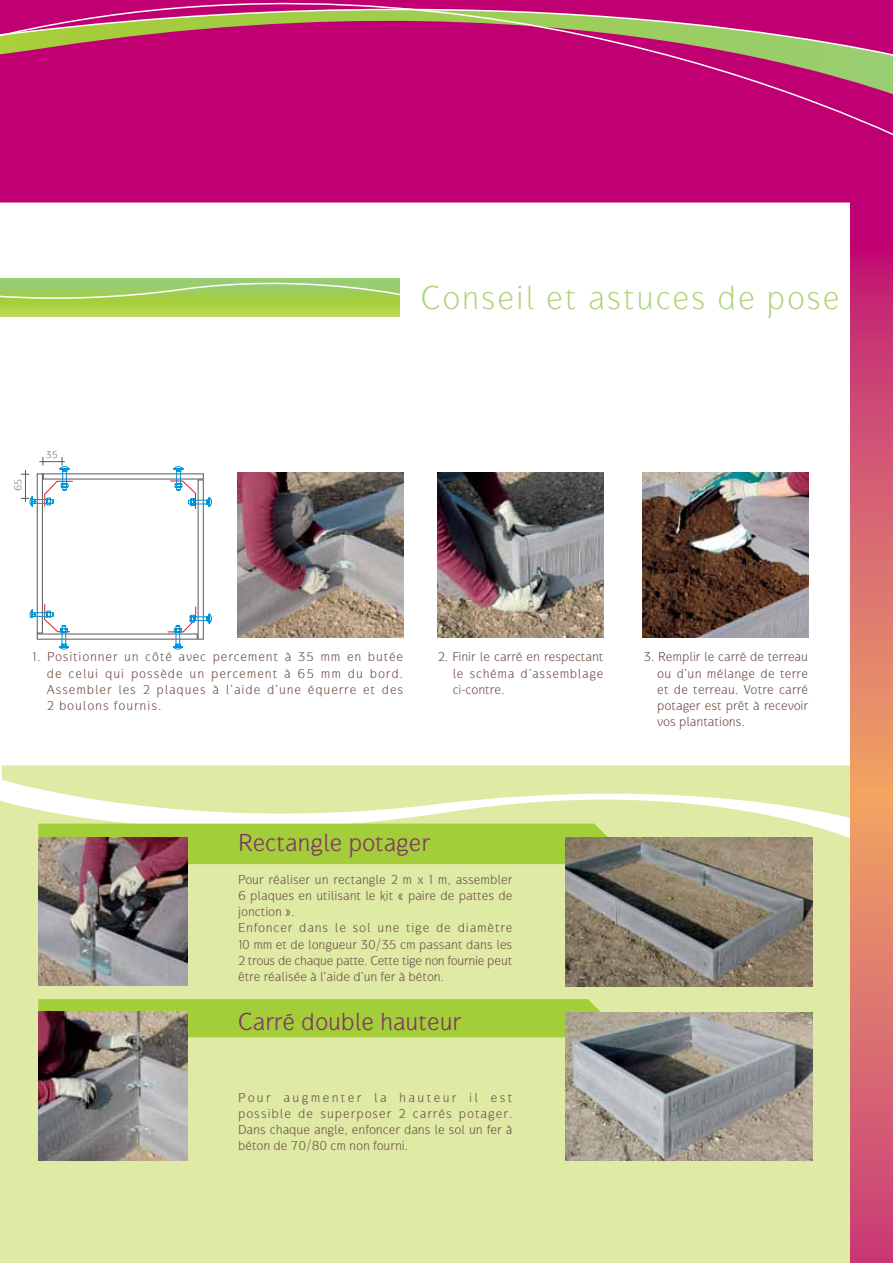
<style>
.page{position:relative;width:893px;height:1263px;background:#fff}
.page>*{position:absolute;margin:0;border:0;box-sizing:border-box;transform-origin:0 0}
.t1{font:100 34.5px "Gauntlet";letter-spacing:.05em;color:#acd373}
.t2{font:25.5px "Gauntlet Classic";color:#7e3961}
.t3{font:13.5px/16.2px "Gauntlet Classic";color:#74584e;text-align:justify}
.t4{font:100 10.5px "Gauntlet";color:#58595b}
</style>
<div class="page">
<svg style="left:0;top:800px;width:850px;height:66px;fill:#dfeaa5"></svg>
<svg style="left:2px;top:765px;width:848px;height:70px;fill:#dfeaa5"></svg>
<div style="left:0;top:866px;width:856px;height:397px;background:#dfeaa5"></div>
<div style="left:0;top:278px;width:400px;height:38px;background:#b7d551"></div>
<svg style="left:0;top:278px;width:400px;height:30px"></svg>
<div style="left:38px;top:824px;width:574px;height:40px;background:#a4ce39"></div>
<div style="left:38px;top:999px;width:563px;height:38px;background:#a4ce39"></div>
<svg style="left:850px;top:203px;width:43px;height:1060px"></svg>
<div style="left:198px;top:479px;width:6px;height:161px;border:1px solid #58595b"></div>
<div style="left:37px;top:633px;width:161px;height:7px;border:1px solid #58595b"></div>
<div style="left:37px;top:473px;width:6px;height:160px;border:1px solid #58595b"></div>
<svg style="left:169px;top:466px;width:43px;height:44px"></svg>
<svg style="left:167px;top:606px;width:45px;height:43px"></svg>
<svg style="left:30px;top:603px;width:41px;height:46px"></svg>
<img style="left:566px;top:837px;width:246px;height:149px">
<img style="left:38px;top:837px;width:149px;height:149px">
<img style="left:566px;top:1012px;width:246px;height:149px">
<img style="left:38px;top:1012px;width:149px;height:149px">
<img style="left:237px;top:472px;width:166px;height:166px">
<img style="left:438px;top:472px;width:166px;height:166px">
<img style="left:642px;top:472px;width:166px;height:166px">
<svg style="left:21px;top:457px;width:53px;height:50px"></svg>
<hr style="left:25px;top:470px;width:1px;height:32px;background:#58595b">
<div style="left:0;top:166px;width:893px;height:37px;background:#c00072"></div>
<svg style="left:0;top:0;width:893px;height:166px"></svg>
<p class="t4" style="left:12px;top:491px;width:13px;rotate:-90deg">65</p>
<p class="t4" style="left:46px;top:448px;width:13px">35</p>
<h1 class="t1" style="left:421px;top:277px;width:420px">Conseil et astuces de pose</h1>
<p class="t3" style="left:47px;top:649px;width:358px;text-indent:-15px">1. Positionner un côté avec percement à 35 mm en butée de celui qui possède un percement à 65 mm du bord.<br>Assembler les 2 plaques à l’aide d’une équerre et des 2 boulons fournis.</p>
<p class="t3" style="left:453px;top:649px;width:152px;text-indent:-15px">2. Finir le carré en respectant le schéma d’assemblage ci-contre.</p>
<p class="t3" style="left:657px;top:649px;width:152px;text-indent:-14px">3. Remplir le carré de terreau ou d’un mélange de terre et de terreau. Votre carré potager est prêt à recevoir vos plantations.</p>
<h2 class="t2" style="left:238px;top:828px;width:193px">Rectangle potager</h2>
<p class="t3" style="left:238px;top:871px;width:276px;text-align:left">Pour réaliser un rectangle 2 m x 1 m, assembler 6 plaques en utilisant le kit « paire de pattes de jonction ».<br>Enfoncer dans le sol une tige de diamètre 10 mm et de longueur 30/35 cm passant dans les 2 trous de chaque patte. Cette tige non fournie peut être réalisée à l’aide d’un fer à béton.</p>
<h2 class="t2" style="left:238px;top:1007px;width:225px">Carré double hauteur</h2>
<p class="t3" style="left:238px;top:1089px;width:276px">Pour augmenter la hauteur il est possible de superposer 2 carrés potager.<br>Dans chaque angle, enfoncer dans le sol un fer à béton de 70/80 cm non fourni.</p>
</div>
